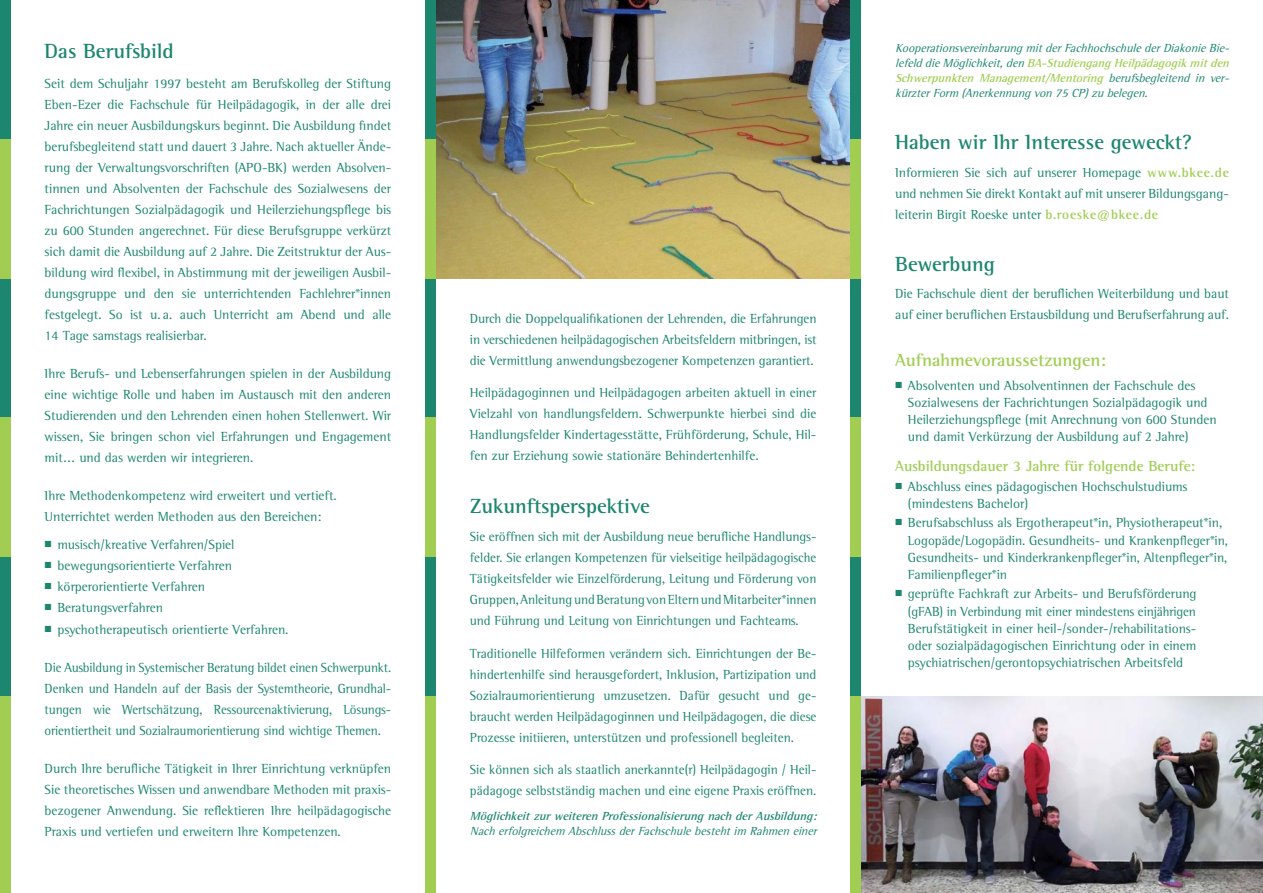
<style>
.page{position:relative;width:1263px;height:893px;background:#fff}
.page>*{position:absolute;margin:0;border:0;box-sizing:border-box;transform-origin:0 0}
.t1{font:700 21px "Rotis Semi Serif";color:#1d866f}
.t2{font:700 18px "Rotis Semi Serif";color:#a0cd52}
.t3{font:700 15px "Rotis Semi Serif";color:#a0cd52}
.t4{font:13.5px/21px "Rotis Semi Serif";color:#1d866f;text-align:justify}
.t5{font:13.5px/21px "Rotis Semi Serif";color:#1d866f;text-align:justify;scale:.96 1}
.t6{font:italic 12px/15px "Rotis Semi Serif";color:#1d866f;text-align:justify}
.t7{font:italic 700 12px "Rotis Semi Serif";color:#1d866f}
.s1{font-family:"Mathematical Pi Six";font-size:8.7px}
.s2{font-weight:700;color:#a0cd52}
</style>
<div class="page">
<img style="left:861px;top:696px;width:402px;height:197px">
<img style="left:436px;top:0;width:414px;height:279px">
<div style="left:0;top:279px;width:11px;height:139px;background:#1d866f"></div>
<div style="left:425px;top:279px;width:11px;height:139px;background:#1d866f"></div>
<div style="left:850px;top:279px;width:11px;height:139px;background:#1d866f"></div>
<div style="left:0;top:418px;width:11px;height:139px;background:#a0cd52"></div>
<div style="left:425px;top:418px;width:11px;height:139px;background:#a0cd52"></div>
<div style="left:850px;top:418px;width:11px;height:139px;background:#a0cd52"></div>
<div style="left:0;top:557px;width:11px;height:139px;background:#1d866f"></div>
<div style="left:425px;top:557px;width:11px;height:139px;background:#1d866f"></div>
<div style="left:850px;top:557px;width:11px;height:139px;background:#1d866f"></div>
<div style="left:0;top:0;width:11px;height:139px;background:#1d866f"></div>
<div style="left:425px;top:0;width:11px;height:139px;background:#1d866f"></div>
<div style="left:850px;top:0;width:11px;height:139px;background:#1d866f"></div>
<div style="left:0;top:696px;width:11px;height:140px;background:#a0cd52"></div>
<div style="left:425px;top:696px;width:11px;height:140px;background:#a0cd52"></div>
<div style="left:850px;top:696px;width:11px;height:140px;background:#a0cd52"></div>
<div style="left:0;top:139px;width:11px;height:140px;background:#a0cd52"></div>
<div style="left:425px;top:139px;width:11px;height:140px;background:#a0cd52"></div>
<div style="left:850px;top:139px;width:11px;height:140px;background:#a0cd52"></div>
<div style="left:0;top:835px;width:11px;height:58px;background:#a0cd52"></div>
<div style="left:425px;top:835px;width:11px;height:58px;background:#a0cd52"></div>
<div style="left:851px;top:835px;width:10px;height:58px;background:#a0cd52"></div>
<h1 class="t1" style="left:45px;top:44px;width:131px">Das Berufsbild</h1>
<p class="t4" style="left:45px;top:74px;width:348px">Seit dem Schuljahr 1997 besteht am Berufskolleg der Stiftung Eben-Ezer die Fachschule für Heilpädagogik, in der alle drei Jahre ein neuer Ausbildungskurs beginnt. Die Ausbildung findet berufsbegleitend statt und dauert 3 Jahre. Nach aktueller Ände&shy;rung der Verwaltungsvorschriften (APO-BK) werden Absolven&shy;tinnen und Absolventen der Fachschule des Sozialwesens der Fachrichtungen Sozialpädagogik und Heilerziehungspflege bis zu 600 Stunden angerechnet. Für diese Berufsgruppe verkürzt sich damit die Ausbildung auf 2 Jahre. Die Zeitstruktur der Aus&shy;bildung wird flexibel, in Abstimmung mit der jeweiligen Ausbil&shy;dungsgruppe und den sie unterrichtenden Fachlehrer*innen festgelegt. So ist u. a. auch Unterricht am Abend und alle 14 Tage samstags realisierbar.</p>
<p class="t4" style="left:45px;top:364px;width:348px">Ihre Berufs- und Lebenserfahrungen spielen in der Ausbildung eine wichtige Rolle und haben im Austausch mit den anderen Studierenden und den Lehrenden einen hohen Stellenwert. Wir wissen, Sie bringen schon viel Erfahrungen und Engagement mit... und das werden wir integrieren.</p>
<p class="t4" style="left:45px;top:486px;width:294px">Ihre Methodenkompetenz wird erweitert und vertieft.<br>Unterrichtet werden Methoden aus den Bereichen:</p>
<p class="t4" style="left:45px;top:535px;width:191px"><span class="s1">-</span> musisch/kreative Verfahren/Spiel</p>
<p class="t4" style="left:45px;top:556px;width:189px"><span class="s1">-</span> bewegungsorientierte Verfahren</p>
<p class="t4" style="left:45px;top:577px;width:162px"><span class="s1">-</span> körperorientierte Verfahren</p>
<p class="t4" style="left:45px;top:598px;width:120px"><span class="s1">-</span> Beratungsverfahren</p>
<p class="t4" style="left:45px;top:620px;width:245px"><span class="s1">-</span> psychotherapeutisch orientierte Verfahren.</p>
<p class="t5" style="left:45px;top:658px;width:362px">Die Ausbildung in Systemischer Beratung bildet einen Schwerpunkt.<br>Denken und Handeln auf der Basis der Systemtheorie, Grundhal&shy;tungen wie Wertschätzung, Ressourcenaktivierung, Lösungs&shy;orientiertheit und Sozialraumorientierung sind wichtige Themen.</p>
<p class="t4" style="left:45px;top:759px;width:348px">Durch Ihre berufliche Tätigkeit in Ihrer Einrichtung verknüpfen Sie theoretisches Wissen und anwendbare Methoden mit praxis&shy;bezogener Anwendung. Sie reflektieren Ihre heilpädagogische Praxis und vertiefen und erweitern Ihre Kompetenzen.</p>
<p class="t4" style="left:470px;top:309px;width:348px">Durch die Doppelqualifikationen der Lehrenden, die Erfahrungen in verschiedenen heilpädagogischen Arbeitsfeldern mitbringen, ist die Vermittlung anwendungsbezogener Kompetenzen garantiert.</p>
<p class="t4" style="left:470px;top:384px;width:348px">Heilpädagoginnen und Heilpädagogen arbeiten aktuell in einer Vielzahl von handlungsfeldern. Schwerpunkte hierbei sind die Handlungsfelder Kindertagesstätte, Frühförderung, Schule, Hil&shy;fen zur Erziehung sowie stationäre Behindertenhilfe.</p>
<h1 class="t1" style="left:470px;top:498px;width:182px">Zukunftsperspektive</h1>
<p class="t4" style="left:470px;top:528px;width:348px">Sie eröffnen sich mit der Ausbildung neue berufliche Handlungs&shy;felder. Sie erlangen Kompetenzen für vielseitige heilpädagogische Tätigkeitsfelder wie Einzelförderung, Leitung und Förderung von Gruppen, Anleitung und Beratung von Eltern und Mitarbeiter*innen und Führung und Leitung von Einrichtungen und Fachteams.</p>
<p class="t4" style="left:470px;top:644px;width:348px">Traditionelle Hilfeformen verändern sich. Einrichtungen der Be&shy;hindertenhilfe sind herausgefordert, Inklusion, Partizipation und Sozialraumorientierung umzusetzen. Dafür gesucht und ge&shy;braucht werden Heilpädagoginnen und Heilpädagogen, die diese Prozesse initiieren, unterstützen und professionell begleiten.</p>
<p class="t4" style="left:470px;top:760px;width:348px">Sie können sich als staatlich anerkannte(r) Heilpädagogin / Heil&shy;pädagoge selbstständig machen und eine eigene Praxis eröffnen.</p>
<p class="t7" style="left:470px;top:812px;width:351px">Möglichkeit zur weiteren Professionalisierung nach der Ausbildung:</p>
<p class="t6" style="left:470px;top:825px;width:351px">Nach erfolgreichem Abschluss der Fachschule besteht im Rahmen einer</p>
<p class="t6" style="left:895px;top:41px;width:338px">Koop erationsvereinbarung mitderFachhochschulederDiakonieBie&shy;lefeld dieMöglichkeit,den <span class="s2">BA-Studiengang Heilpädagogik mitden Schwerpunkten Management/Mentoring</span> berufsbegleitend in ver&shy;kürzterForm (Anerkennung von 75 CP)zu belegen.</p>
<h1 class="t1" style="left:895px;top:134px;width:298px">Haben wir Ihr Interesse geweckt?</h1>
<p class="t4" style="left:895px;top:163px;width:335px">Informieren Sie sich auf unserer Homepage <span class="s2">www.bkee.de </span>und nehmen Sie direkt Kontakt auf mit unserer Bildungsgang&shy;leiterin Birgit Roeske unter <span class="s2">b.roeske@bkee.de</span></p>
<h1 class="t1" style="left:895px;top:256px;width:102px">Bewerbung</h1>
<p class="t4" style="left:895px;top:285px;width:335px">Die Fachschule dient der beruflichen Weiterbildung und baut auf einer beruflichen Erstausbildung und Berufserfahrung auf.</p>
<h2 class="t2" style="left:895px;top:353px;width:213px">Aufnahmevoraussetzungen:</h2>
<p class="t4" style="left:908px;top:378px;width:310px;line-height:17.2px;text-align:left;text-indent:-13px"><span class="s1">-</span> Absolventen und Absolventinnen der Fachschule des Sozialwesens der Fachrichtungen Sozialpädagogik und Heilerziehungspflege (mit Anrechnung von 600 Stunden und damit Verkürzung der Ausbildung auf 2 Jahre)</p>
<p class="t3" style="left:895px;top:461px;width:302px">Ausbildungsdauer 3 Jahre für folgende Berufe:</p>
<p class="t4" style="left:908px;top:479px;width:281px;line-height:17.2px;text-indent:-13px"><span class="s1">-</span> Abschluss eines pädagogischen Hochschulstudiums (mindestens Bachelor)</p>
<p class="t4" style="left:908px;top:515px;width:322px;line-height:17.2px;text-align:left;text-indent:-13px"><span class="s1">-</span> Berufsabschluss als Ergotherapeut*in, Physiotherapeut*in, Logopäde/Logopädin. Gesundheits- und Krankenpfleger*in, Gesundheits- und Kinderkrankenpfleger*in, Altenpfleger*in, Familienpfleger*in</p>
<p class="t4" style="left:908px;top:586px;width:290px;line-height:17.2px;text-indent:-13px"><span class="s1">-</span> geprüfte Fachkraft zur Arbeits- und Berufsförderung (gFAB) in Verbindung mit einer mindestens einjährigen Berufstätigkeit in einer heil-/sonder-/rehabilitations&shy;oder sozialpädagogischen Einrichtung oder in einem psychiatrischen/gerontopsychiatrischen Arbeitsfeld</p>
</div>
